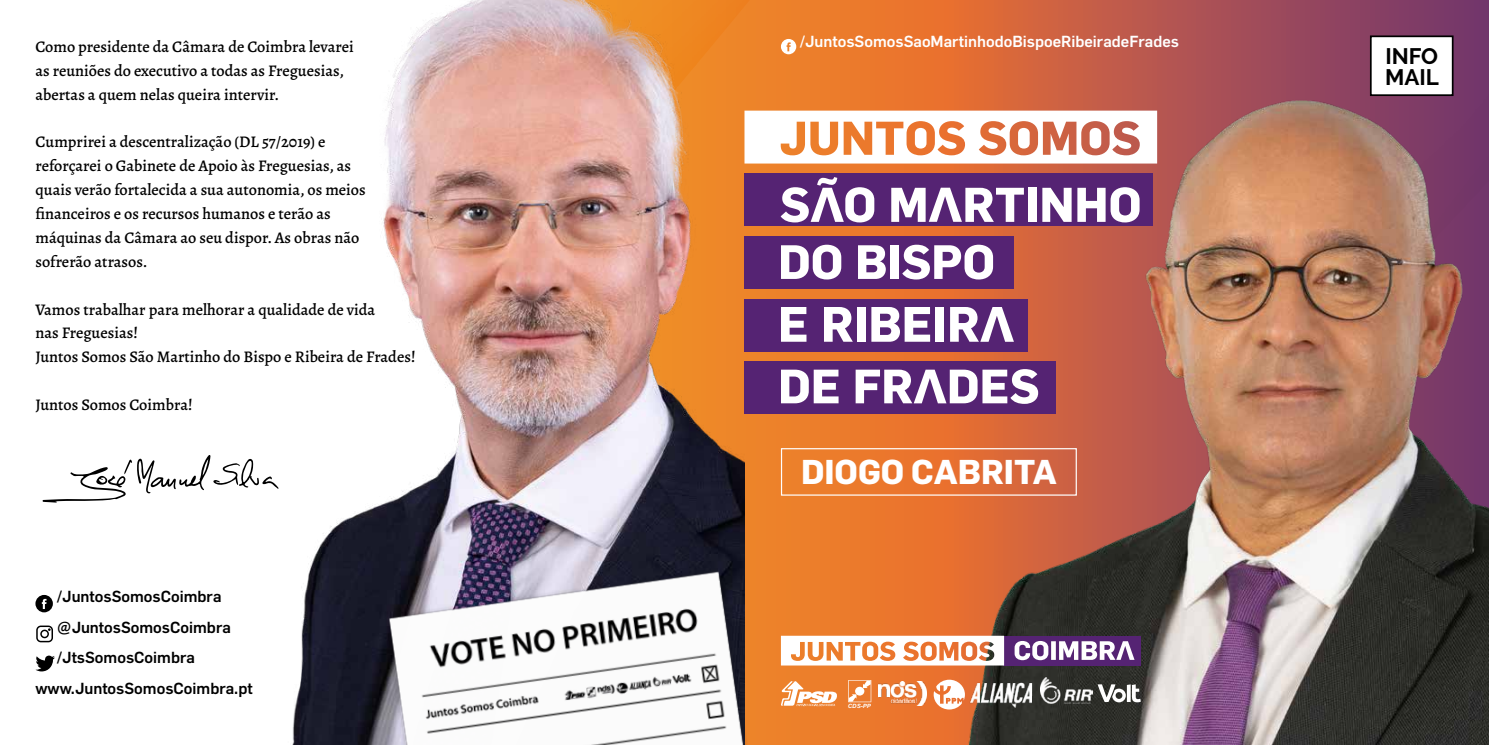
<style>
.page{position:relative;width:1489px;height:745px;background:#fff}
.page>*{position:absolute;margin:0;border:0;box-sizing:border-box;transform-origin:0 0}
.t1{font:700 33.75px "Flama";color:#fff}
.t2{font:700 22.38px/20.6px "Raleway";color:#000}
.t3{font:500 16.25px/23.9px "Alegreya";color:#000}
.t4{font:500 15.75px "Flama";color:#000}
.t5{font:500 15.75px "Flama";color:#fff}
.t6{font:italic 700 5.75px "Arial";color:#fff;scale:1.05 1}
</style>
<div class="page">
<div style="left:354px;top:0;width:1134px;height:744px;background:#eb7b2c"></div>
<img style="left:744px;top:0;width:5px;height:6px">
<img style="left:951px;top:0;width:537px;height:744px">
<svg style="left:781px;top:39px;width:15px;height:15px"></svg>
<div style="left:744px;top:173px;width:408px;height:53px;background:#552373"></div>
<div style="left:744px;top:236px;width:269px;height:52px;background:#552373"></div>
<div style="left:744px;top:299px;width:283px;height:52px;background:#552373"></div>
<div style="left:744px;top:361px;width:312px;height:53px;background:#552373"></div>
<svg style="left:744px;top:110px;width:413px;height:53px;background:#f4d2c2"></svg>
<div style="left:1027px;top:188px;width:9px;height:34px;background:#fff"></div>
<svg style="left:1042px;top:188px;width:29px;height:34px"></svg>
<svg style="left:1077px;top:187px;width:62px;height:35px"></svg>
<svg style="left:780px;top:177px;width:94px;height:45px"></svg>
<svg style="left:891px;top:187px;width:132px;height:35px"></svg>
<svg style="left:781px;top:244px;width:60px;height:35px"></svg>
<svg style="left:858px;top:245px;width:27px;height:34px"></svg>
<div style="left:890px;top:245px;width:8px;height:34px;background:#fff"></div>
<svg style="left:902px;top:244px;width:91px;height:35px"></svg>
<svg style="left:781px;top:307px;width:25px;height:34px"></svg>
<svg style="left:824px;top:307px;width:28px;height:34px"></svg>
<div style="left:856px;top:307px;width:9px;height:34px;background:#fff"></div>
<svg style="left:871px;top:307px;width:59px;height:34px"></svg>
<div style="left:935px;top:307px;width:9px;height:34px;background:#fff"></div>
<svg style="left:950px;top:307px;width:63px;height:34px"></svg>
<svg style="left:781px;top:369px;width:57px;height:34px"></svg>
<svg style="left:855px;top:369px;width:183px;height:34px"></svg>
<svg style="left:781px;top:681px;width:56px;height:24px"></svg>
<svg style="left:848px;top:680px;width:23px;height:21px"></svg>
<svg style="left:933px;top:679px;width:31px;height:30px"></svg>
<img style="left:878px;top:681px;width:48px;height:24px">
<img style="left:969px;top:682px;width:63px;height:26px">
<img style="left:1040px;top:676px;width:51px;height:29px">
<svg style="left:1097px;top:684px;width:43px;height:18px"></svg>
<div style="left:1003px;top:635px;width:137px;height:30px;background:#552373"></div>
<svg style="left:1014px;top:641px;width:120px;height:18px"></svg>
<svg style="left:781px;top:635px;width:223px;height:30px"></svg>
<img style="left:292px;top:0;width:452px;height:744px">
<svg style="left:42px;top:455px;width:237px;height:47px"></svg>
<svg style="left:35px;top:594px;width:18px;height:18px"></svg>
<svg style="left:36px;top:625px;width:17px;height:17px"></svg>
<svg style="left:35px;top:655px;width:20px;height:16px"></svg>
<img style="left:378px;top:558px;width:368px;height:186px">
<div style="left:1370px;top:36px;width:82px;height:59px;background:#fff"></div>
<div style="left:1369px;top:35px;width:84px;height:61px;border:2px solid #000"></div>
<div style="left:781px;top:448px;width:295px;height:47px;border:1px solid #fff"></div>
<p class="t3" style="left:35px;top:34px;width:320px">Como presidente da Câmara de Coimbra levarei as reuniões do executivo a todas as Freguesias, abertas a quem nelas queira intervir.</p>
<p class="t3" style="left:35px;top:130px;width:332px">Cumprirei a descentralização (DL 57/2019) e reforçarei o Gabinete de Apoio às Freguesias, as quais verão fortalecida a sua autonomia, os meios financeiros e os recursos humanos e terão as máquinas da Câmara ao seu dispor. As obras não sofrerão atrasos.</p>
<p class="t3" style="left:35px;top:297px;width:382px">Vamos trabalhar para melhorar a qualidade de vida<br>nas Freguesias!<br>Juntos Somos São Martinho do Bispo e Ribeira de Frades!</p>
<p class="t3" style="left:35px;top:392px;width:159px">Juntos Somos Coimbra!</p>
<p class="t4" style="left:57px;top:586px;width:166px">/JuntosSomosCoimbra</p>
<p class="t4" style="left:57px;top:617px;width:175px">@JuntosSomosCoimbra</p>
<p class="t4" style="left:57px;top:647px;width:140px">/JtsSomosCoimbra</p>
<p class="t4" style="left:35px;top:678px;width:219px">www.JuntosSomosCoimbra.pt</p>
<p class="t5" style="left:799px;top:31px;width:381px">/JuntosSomosSaoMartinhodoBispoeRibeiradeFrades</p>
<h1 class="t1" style="left:801px;top:451px;width:257px">DIOGO CABRITA</h1>
<p class="t6" style="left:848px;top:702px;width:23px">CDS-PP</p>
<h2 class="t2" style="left:1384px;top:46px;width:55px">INFO<br>MAIL</h2>
</div>
